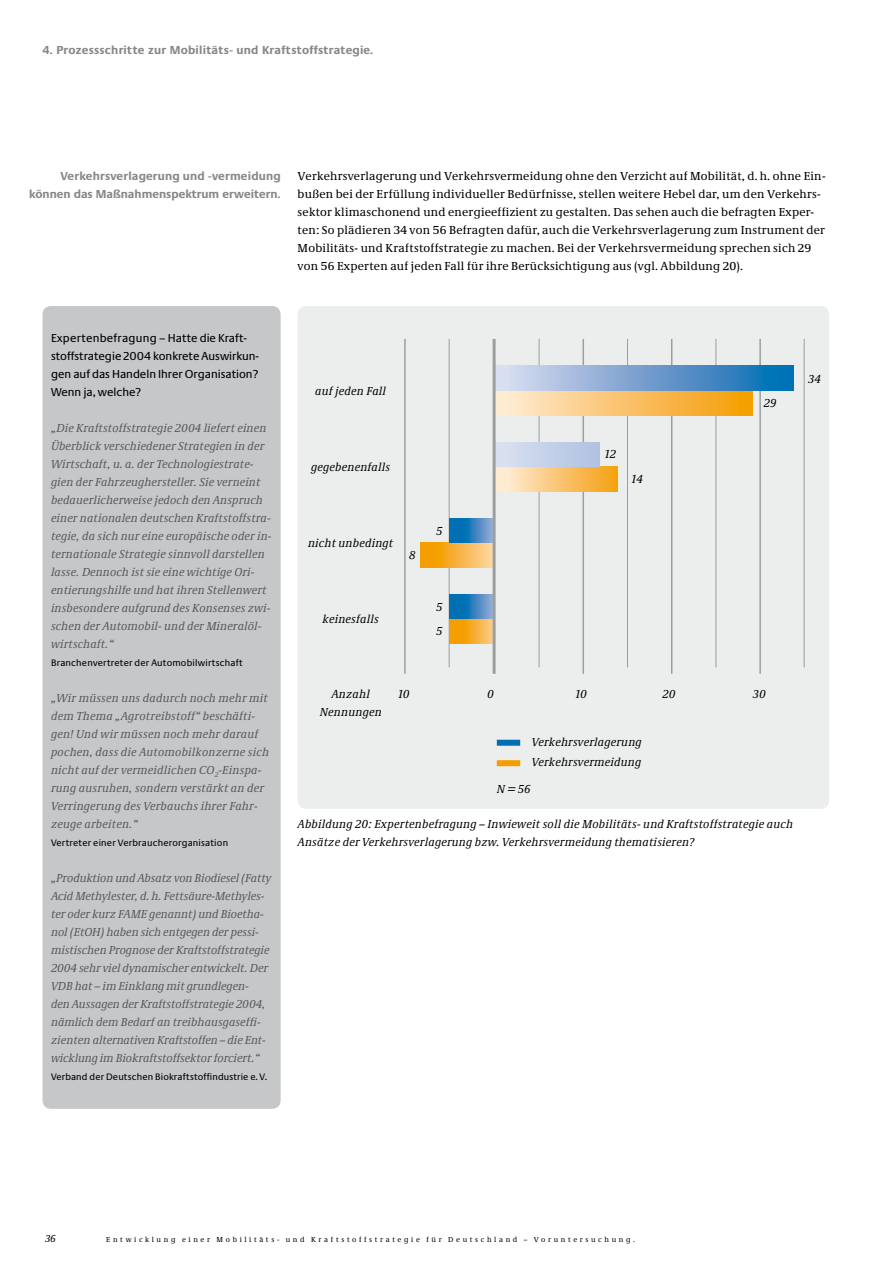
<style>
.page{position:relative;width:893px;height:1263px;background:#fff}
.page>*{position:absolute;margin:0;border:0;box-sizing:border-box;transform-origin:0 0}
.t1{font:italic 12px/18px "Neue Demos";letter-spacing:.015em;color:#58585a}
.t2{font:12px/18px "Neue Demos";letter-spacing:.02em;color:#000}
.t3{font:italic 12px/18px "Neue Demos";letter-spacing:.02em;color:#000}
.t4{font:700 12px/18px "Neue Praxis";letter-spacing:.015em;color:#87888a;text-align:right}
.t5{font:12px/18px "Neue Praxis";color:#000}
.t6{font:italic 10.5px "Neue Demos";color:#000}
.t7{font:9.75px "Neue Praxis";letter-spacing:.02em;color:#000}
.t8{font:7.5px "Neue Demos";letter-spacing:.35em;color:#000}
</style>
<div class="page">
<div style="left:43px;top:306px;width:238px;height:803px;background:#c6c7c8;border-radius:9px"></div>
<div style="left:298px;top:306px;width:531px;height:503px;background:#eceded;border-radius:9px"></div>
<div style="left:497px;top:760px;width:23px;height:6px;background:#f49e00"></div>
<hr style="left:404px;top:339px;width:2px;height:335px;background:#9c9e9f">
<hr style="left:449px;top:339px;width:1px;height:328px;background:#9c9e9f">
<hr style="left:582px;top:339px;width:2px;height:335px;background:#9c9e9f">
<hr style="left:539px;top:339px;width:1px;height:328px;background:#9c9e9f">
<hr style="left:627px;top:339px;width:1px;height:328px;background:#9c9e9f">
<hr style="left:716px;top:339px;width:1px;height:328px;background:#9c9e9f">
<hr style="left:804px;top:339px;width:1px;height:328px;background:#9c9e9f">
<hr style="left:671px;top:339px;width:1px;height:335px;background:#9c9e9f">
<hr style="left:759px;top:339px;width:2px;height:335px;background:#9c9e9f">
<div style="left:497px;top:740px;width:23px;height:6px;background:#006fb4"></div>
<div style="left:493px;top:390px;width:259px;height:25px;background:linear-gradient(to right,#ffeddc,#f59c00)"></div>
<svg style="left:496px;top:366px;width:297px;height:25px;background:#71a1cf"></svg>
<div style="left:493px;top:466px;width:125px;height:25px;background:linear-gradient(to right,#fff2e5,#f69f0f)"></div>
<div style="left:493px;top:442px;width:106px;height:25px;background:linear-gradient(to right,#dce2f1,#b0c2e1)"></div>
<svg style="left:449px;top:619px;width:44px;height:24px"></svg>
<svg style="left:449px;top:594px;width:44px;height:25px"></svg>
<svg style="left:420px;top:542px;width:73px;height:25px;background:#f7b23e"></svg>
<svg style="left:449px;top:518px;width:44px;height:25px"></svg>
<hr style="left:493px;top:339px;width:3px;height:335px;background:#9c9e9f">
<p class="t4" style="left:43px;top:41px;width:332px">4. Prozessschritte zur Mobilitäts- und Kraftstoffstrategie.</p>
<p class="t4" style="left:29px;top:167px;width:253px">Verkehrsverlagerung und -vermeidung können das Maßnahmenspektrum erweitern.</p>
<p class="t2" style="left:298px;top:167px;width:529px">Verkehrsverlagerung und Verkehrsvermeidung ohne den Verzicht auf Mobilität, d. h. ohne Ein&shy;bußen bei der Erfüllung individueller Bedürfnisse, stellen weitere Hebel dar, um den Verkehrs&shy;sektor klimaschonend und energieeffizient zu gestalten. Das sehen auch die befragten Exper&shy;ten: So plädieren 34 von 56 Befragten dafür, auch die Verkehrsverlagerung zum Instrument der Mobilitäts- und Kraftstoffstrategie zu machen. Bei der Verkehrsvermeidung sprechen sich 29 von 56 Experten auf jeden Fall für ihre Berücksichtigung aus (vgl. Abbildung 20).</p>
<p class="t5" style="left:51px;top:329px;width:210px">Expertenbefragung – Hatte die Kraft&shy;stoffstrategie 2004 konkrete Auswirkun&shy;gen auf das Handeln Ihrer Organisation?<br>Wenn ja, welche?</p>
<p class="t1" style="left:51px;top:419px;width:222px">„Die Kraftstoffstrategie 2004 liefert einen Überblick verschiedener Strategien in der Wirtschaft, u. a. der Technologiestrate&shy;gien der Fahrzeughersteller. Sie verneint bedauerlicherweise jedoch den Anspruch einer nationalen deutschen Kraftstoffstra&shy;tegie, da sich nur eine europäische oder in&shy;ternationale Strategie sinnvoll darstellen lasse. Dennoch ist sie eine wichtige Ori&shy;entierungshilfe und hat ihren Stellenwert insbesondere aufgrund des Konsenses zwi&shy;schen der Automobil- und der Mineralöl&shy;wirtschaft.“</p>
<p class="t7" style="left:51px;top:657px;width:193px">Branchenvertreter der Automobilwirtschaft</p>
<p class="t1" style="left:51px;top:689px;width:220px">„Wir müssen uns dadurch noch mehr mit dem Thema „Agrotreibstoff“ beschäfti&shy;gen! Und wir müssen noch mehr darauf pochen, dass die Automobilkonzerne sich nicht auf der vermeidlichen CO<sub>2</sub>-Einspa&shy;rung ausruhen, sondern verstärkt an der Verringerung des Verbauchs ihrer Fahr&shy;zeuge arbeiten.“</p>
<p class="t7" style="left:51px;top:837px;width:179px">Vertreter einer Verbraucherorganisation</p>
<p class="t1" style="left:51px;top:869px;width:222px">„Produktion und Absatz von Biodiesel (Fatty Acid Methylester, d.h. Fettsäure-Methyles&shy;ter oder kurz FAME genannt) und Bioetha&shy;nol (EtOH) haben sich entgegen der pessi&shy;mistischen Prognose der Kraftstoffstrategie 2004 sehr viel dynamischer entwickelt. Der VDB hat – im Einklang mit grundlegen-<br>den Aussagen der Kraftstoffstrategie 2004, nämlich dem Bedarf an treibhausgaseffi&shy;zienten alternativen Kraftstoffen – die Ent&shy;wicklung im Biokraftstoffsektor forciert.“</p>
<p class="t7" style="left:51px;top:1071px;width:218px">Verband der Deutschen Biokraftstoffindustrie e. V.</p>
<p class="t3" style="left:315px;top:382px;width:72px">auf jeden Fall</p>
<p class="t3" style="left:311px;top:458px;width:80px">gegebenenfalls</p>
<p class="t3" style="left:308px;top:534px;width:87px">nicht unbedingt</p>
<p class="t3" style="left:409px;top:546px;width:8px">8</p>
<p class="t3" style="left:323px;top:610px;width:58px">keinesfalls</p>
<p class="t3" style="left:436px;top:522px;width:8px">5</p>
<p class="t3" style="left:436px;top:598px;width:8px">5</p>
<p class="t3" style="left:436px;top:622px;width:8px">5</p>
<p class="t3" style="left:605px;top:445px;width:12px">12</p>
<p class="t3" style="left:632px;top:470px;width:12px">14</p>
<p class="t3" style="left:764px;top:394px;width:14px">29</p>
<p class="t3" style="left:808px;top:370px;width:14px">34</p>
<p class="t3" style="left:332px;top:684px;width:40px">Anzahl</p>
<p class="t3" style="left:398px;top:684px;width:13px">10</p>
<p class="t3" style="left:487px;top:684px;width:8px">0</p>
<p class="t3" style="left:576px;top:684px;width:13px">10</p>
<p class="t3" style="left:662px;top:684px;width:15px">20</p>
<p class="t3" style="left:753px;top:684px;width:14px">30</p>
<p class="t3" style="left:320px;top:702px;width:63px">Nennungen</p>
<p class="t3" style="left:532px;top:732px;width:111px">Verkehrsverlagerung</p>
<p class="t3" style="left:532px;top:753px;width:111px">Verkehrsvermeidung</p>
<p class="t3" style="left:497px;top:780px;width:35px">N = 56</p>
<p class="t3" style="left:298px;top:815px;width:497px">Abbildung 20: Expertenbefragung – Inwieweit soll die Mobilitäts- und Kraftstoffstrategie auch<br>Ansätze der Verkehrsverlagerung bzw. Verkehrsvermeidung thematisieren?</p>
<p class="t6" style="left:45px;top:1232px;width:12px">36</p>
<p class="t8" style="left:106px;top:1235px;width:530px">Entwicklung einer Mobilitäts- und Kraftstoffstrategie für Deutschland – Voruntersuchung.</p>
</div>
